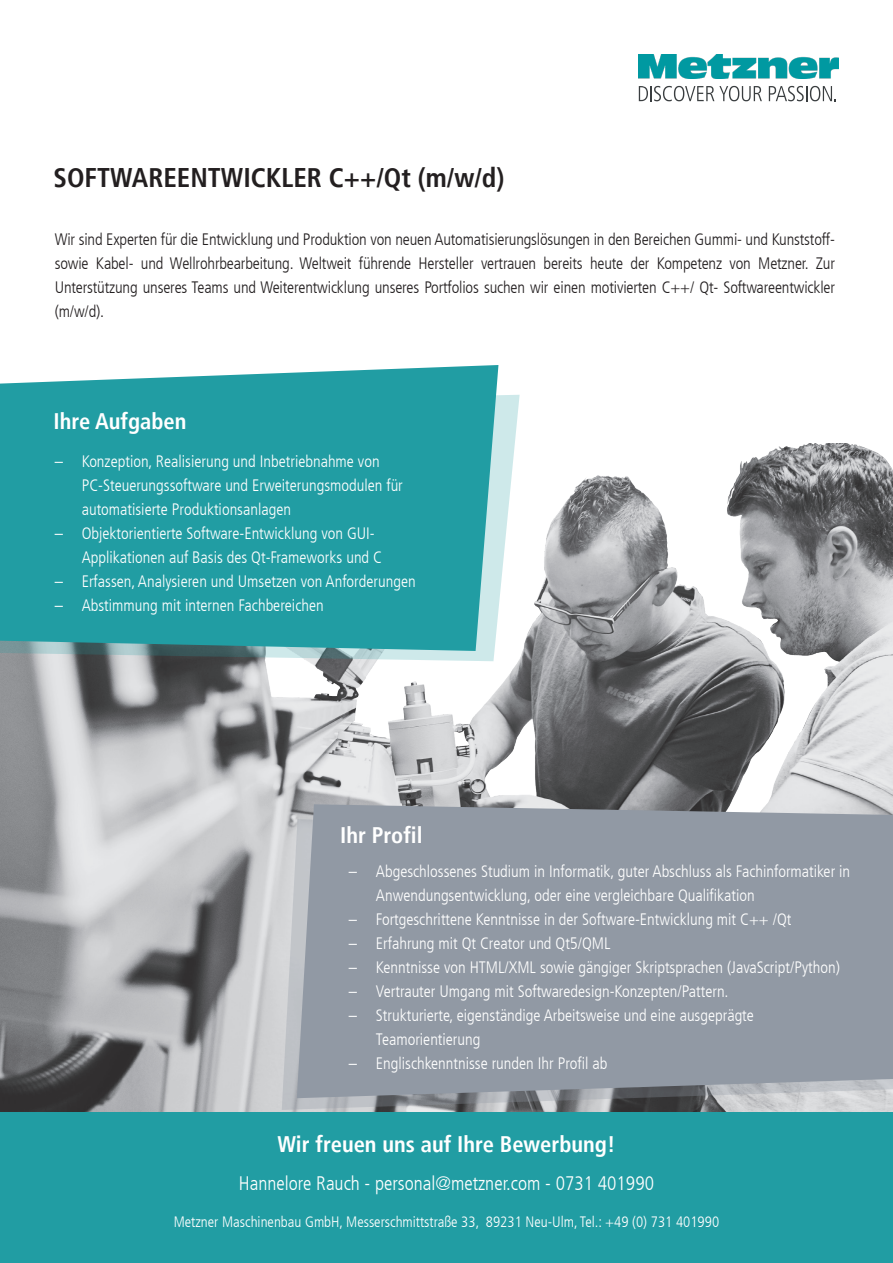
<style>
.page{position:relative;width:893px;height:1263px;background:#fff}
.page>*{position:absolute;margin:0;border:0;box-sizing:border-box;transform-origin:0 0}
.t1{font:700 condensed 27px "Frutiger";color:#231f20}
.t2{font:700 condensed 22.5px "Frutiger";color:#fff}
.t3{font:300 condensed 19.5px "Frutiger";color:#fff}
.t4{font:300 condensed 16.5px/24px "Frutiger";color:#fff}
.t5{font:300 condensed 16.5px/24px "Frutiger";letter-spacing:-.01em;color:#231f20;text-align:justify}
.t6{font:300 condensed 15px "Frutiger";color:#fff}
</style>
<div class="page">
<img style="left:0;top:443px;width:893px;height:669px">
<img style="left:639px;top:54px;width:200px;height:25px">
<svg style="left:639px;top:86px;width:123px;height:15px"></svg>
<svg style="left:769px;top:86px;width:67px;height:15px"></svg>
<svg style="left:0;top:395px;width:520px;height:266px"></svg>
<svg style="left:0;top:365px;width:498px;height:286px;background:#2da1a7"></svg>
<svg style="left:282px;top:819px;width:611px;height:291px;background:#aaacaf"></svg>
<div style="left:297px;top:804px;width:596px;height:294px;background:#9199a4"></div>
<div style="left:0;top:1112px;width:893px;height:151px;background:#219da3"></div>
<p class="t1" style="left:54px;top:162px;width:452px">SOFTWAREENTWICKLER C++/Qt (m/w/d)</p>
<p class="t5" style="left:55px;top:227px;width:782px">Wir sind Experten für die Entwicklung und Produktion von neuen Automatisierungslösungen in den Bereichen Gummi- und Kunststoff&shy;sowie Kabel- und Wellrohrbearbeitung. Weltweit führende Hersteller vertrauen bereits heute der Kompetenz von Metzner. Zur Unterstützung unseres Teams und Weiterentwicklung unseres Portfolios suchen wir einen motivierten C++/ Qt- Softwareentwickler (m/w/d).</p>
<p class="t2" style="left:54px;top:407px;width:134px">Ihre Aufgaben</p>
<p class="t4" style="left:82px;top:450px;width:323px;text-indent:-27px">– Konzeption, Realisierung und Inbetriebnahme von<br>PC-Steuerungssoftware und Erweiterungsmodulen für automatisierte Produktionsanlagen</p>
<p class="t4" style="left:82px;top:522px;width:302px;text-indent:-27px">– Objektorientierte Software-Entwicklung von GUI-<br>Applikationen auf Basis des Qt-Frameworks und C</p>
<p class="t4" style="left:55px;top:570px;width:363px">– Erfassen, Analysieren und Umsetzen von Anforderungen</p>
<p class="t4" style="left:55px;top:594px;width:271px">– Abstimmung mit internen Fachbereichen</p>
<p class="t2" style="left:340px;top:822px;width:84px">Ihr Profil</p>
<p class="t4" style="left:376px;top:859px;width:476px;text-indent:-27px">– Abgeschlossenes Studium in Informatik, guter Abschluss als Fachinformatiker in<br>Anwendungsentwicklung, oder eine vergleichbare Qualifikation</p>
<p class="t4" style="left:349px;top:907px;width:444px">– Fortgeschrittene Kenntnisse in der Software-Entwicklung mit C++ /Qt</p>
<p class="t4" style="left:349px;top:931px;width:263px">– Erfahrung mit Qt Creator und Qt5/QML</p>
<p class="t4" style="left:349px;top:955px;width:493px">– Kenntnisse von HTML/XML sowie gängiger Skriptsprachen (JavaScript/Python)</p>
<p class="t4" style="left:349px;top:979px;width:381px">– Vertrauter Umgang mit Softwaredesign-Konzepten/Pattern.</p>
<p class="t4" style="left:376px;top:1003px;width:379px;text-indent:-27px">– Strukturierte, eigenständige Arbeitsweise und eine ausgeprägte<br>Teamorientierung</p>
<p class="t4" style="left:349px;top:1051px;width:260px">– Englischkenntnisse runden Ihr Profil ab</p>
<p class="t2" style="left:278px;top:1130px;width:339px">Wir freuen uns auf Ihre Bewerbung!</p>
<p class="t3" style="left:239px;top:1172px;width:417px">Hannelore Rauch - personal@metzner.com - 0731 401990</p>
<p class="t6" style="left:174px;top:1213px;width:547px">Metzner Maschinenbau GmbH, Messerschmittstraße 33, 89231 Neu-Ulm, Tel.: +49 (0) 731 401990</p>
</div>
